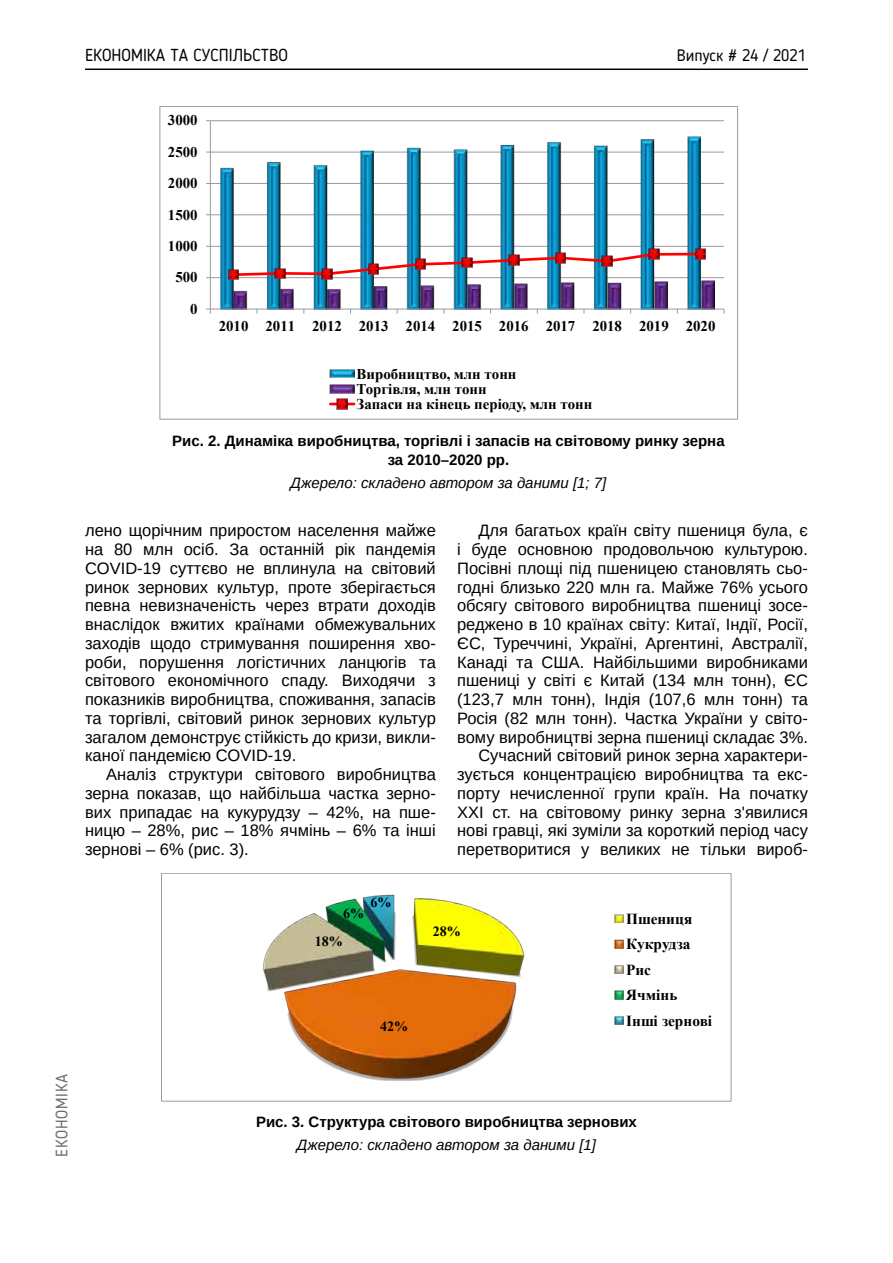
<style>
.page{position:relative;width:893px;height:1263px;background:#fff}
.page>*{position:absolute;margin:0;border:0;box-sizing:border-box;transform-origin:0 0}
.t1{font:17.25px "Blogger Sans";color:#000}
.t2{font:16.5px/18.8px "Arimo";color:#000;text-align:justify}
.t3{font:16.5px "Blogger Sans";color:#000}
.t4{font:16.5px "Blogger Sans";letter-spacing:.05em;color:#6d6e71}
.t5{font:700 15.3px/25.5px "Times New Roman";color:#000}
.t6{font:700 15px/18.8px "Arimo";color:#000;text-align:center}
.t7{font:italic 15px "Arimo";color:#000}
.t8{font:700 14.85px/15.3px "Times New Roman";color:#000}
.t9{font:700 14.1px "Times New Roman";color:#000}
</style>
<div class="page">
<hr style="left:85px;top:69px;width:723px;height:1px;background:#000">
<hr style="left:210px;top:277px;width:514px;height:1px;background:#989a9d">
<hr style="left:210px;top:246px;width:514px;height:1px;background:#989a9d">
<hr style="left:210px;top:214px;width:514px;height:1px;background:#989a9d">
<hr style="left:210px;top:183px;width:514px;height:1px;background:#989a9d">
<hr style="left:210px;top:152px;width:514px;height:1px;background:#989a9d">
<hr style="left:210px;top:120px;width:514px;height:1px;background:#989a9d">
<img style="left:220px;top:136px;width:481px;height:173px">
<img style="left:233px;top:280px;width:481px;height:29px">
<hr style="left:210px;top:121px;width:1px;height:188px;background:#989a9d">
<hr style="left:210px;top:309px;width:514px;height:1px;background:#989a9d">
<svg style="left:228px;top:249px;width:478px;height:31px"></svg>
<img style="left:330px;top:369px;width:24px;height:9px">
<img style="left:330px;top:385px;width:24px;height:8px">
<hr style="left:330px;top:403px;width:24px;height:2px;background:#f00">
<svg style="left:337px;top:399px;width:10px;height:10px"></svg>
<img style="left:263px;top:894px;width:262px;height:187px">
<svg style="left:615px;top:914px;width:8px;height:8px"></svg>
<svg style="left:615px;top:940px;width:8px;height:8px"></svg>
<svg style="left:615px;top:965px;width:8px;height:8px"></svg>
<svg style="left:615px;top:991px;width:8px;height:8px"></svg>
<svg style="left:615px;top:1016px;width:8px;height:9px"></svg>
<div style="left:161px;top:873px;width:571px;height:229px;border:1px solid #989a9d"></div>
<p class="t1" style="left:85px;top:45px;width:204px">ЕКОНОМІКА ТА СУСПІЛЬСТВО</p>
<p class="t3" style="left:677px;top:45px;width:131px">Випуск # 24 / 2021</p>
<p class="t4" style="left:52px;top:1157px;width:85px;rotate:-90deg">ЕКОНОМІКА</p>
<p class="t8" style="left:168px;top:112px;width:31px">3000</p>
<p class="t8" style="left:168px;top:144px;width:31px">2500</p>
<p class="t8" style="left:168px;top:175px;width:31px">2000</p>
<p class="t8" style="left:168px;top:206px;width:31px">1500</p>
<p class="t8" style="left:168px;top:238px;width:31px">1000</p>
<p class="t8" style="left:175px;top:269px;width:24px">500</p>
<p class="t8" style="left:190px;top:301px;width:9px">0</p>
<p class="t8" style="left:219px;top:318px;width:498px">2010 2011 2012 2013 2014 2015 2016 2017 2018 2019 2020</p>
<p class="t8" style="left:356px;top:366px;width:237px">Виробництво, млн тонн<br>Торгівля, млн тонн<br>Запаси на кінець періоду, млн тонн</p>
<p class="t6" style="left:172px;top:432px;width:554px">Рис. 2. Динаміка виробництва, торгівлі і запасів на світовому ринку зерна за 2010–2020 рр.</p>
<p class="t7" style="left:291px;top:472px;width:317px">Джерело: складено автором за даними [1; 7]</p>
<p class="t2" style="left:85px;top:521px;width:352px">лено щорічним приростом населення майже на 80 млн осіб. За останній рік пандемія COVID-19 суттєво не вплинула на світовий ринок зернових культур, проте зберігається певна невизначеність через втрати доходів внаслідок вжитих країнами обмежувальних заходів щодо стримування поширення хво&shy;роби, порушення логістичних ланцюгів та світового економічного спаду. Виходячи з показників виробництва, споживання, запасів та торгівлі, світовий ринок зернових культур загалом демонструє стійкість до кризи, викли&shy;каної пандемією COVID-19.</p>
<p class="t2" style="left:85px;top:765px;width:352px;text-indent:21px">Аналіз структури світового виробництва зерна показав, що найбільша частка зерно&shy;вих припадає на кукурудзу – 42%, на пше&shy;ницю – 28%, рис – 18% ячмінь – 6% та інші зернові – 6% (рис. 3).</p>
<p class="t2" style="left:457px;top:521px;width:352px;text-align:right">Для багатьох країн світу пшениця була, є<br>і буде основною продовольчою культурою.<br>Посівні площі під пшеницею становлять сьо&shy;годні близько 220 млн га. Майже 76% усього обсягу світового виробництва пшениці зосе&shy;реджено в 10 країнах світу: Китаї, Індії, Росії, ЄС, Туреччині, Україні, Аргентині, Австралії, Канаді та США. Найбільшими виробниками пшениці у світі є Китай (134 млн тонн), ЄС (123,7 млн тонн), Індія (107,6 млн тонн) та Росія (82 млн тонн). Частка України у світо&shy;вому виробництві зерна пшениці складає 3%.<br>Сучасний світовий ринок зерна характери&shy;зується концентрацією виробництва та екс&shy;порту нечисленної групи країн. На початку XXI ст. на світовому ринку зерна з'явилися нові гравці, які зуміли за короткий період часу перетворитися у великих не тільки вироб-</p>
<p class="t9" style="left:371px;top:892px;width:23px">6%</p>
<p class="t9" style="left:343px;top:903px;width:23px">6%</p>
<p class="t9" style="left:315px;top:931px;width:30px">18%</p>
<p class="t9" style="left:433px;top:921px;width:30px">28%</p>
<p class="t9" style="left:380px;top:1016px;width:30px">42%</p>
<p class="t5" style="left:626px;top:905px;width:87px">Пшениця<br>Кукрудза<br>Рис<br>Ячмінь<br>Інші зернові</p>
<p class="t6" style="left:256px;top:1112px;width:382px">Рис. 3. Структура світового виробництва зернових</p>
<p class="t7" style="left:297px;top:1134px;width:301px">Джерело: складено автором за даними [1]</p>
</div>
